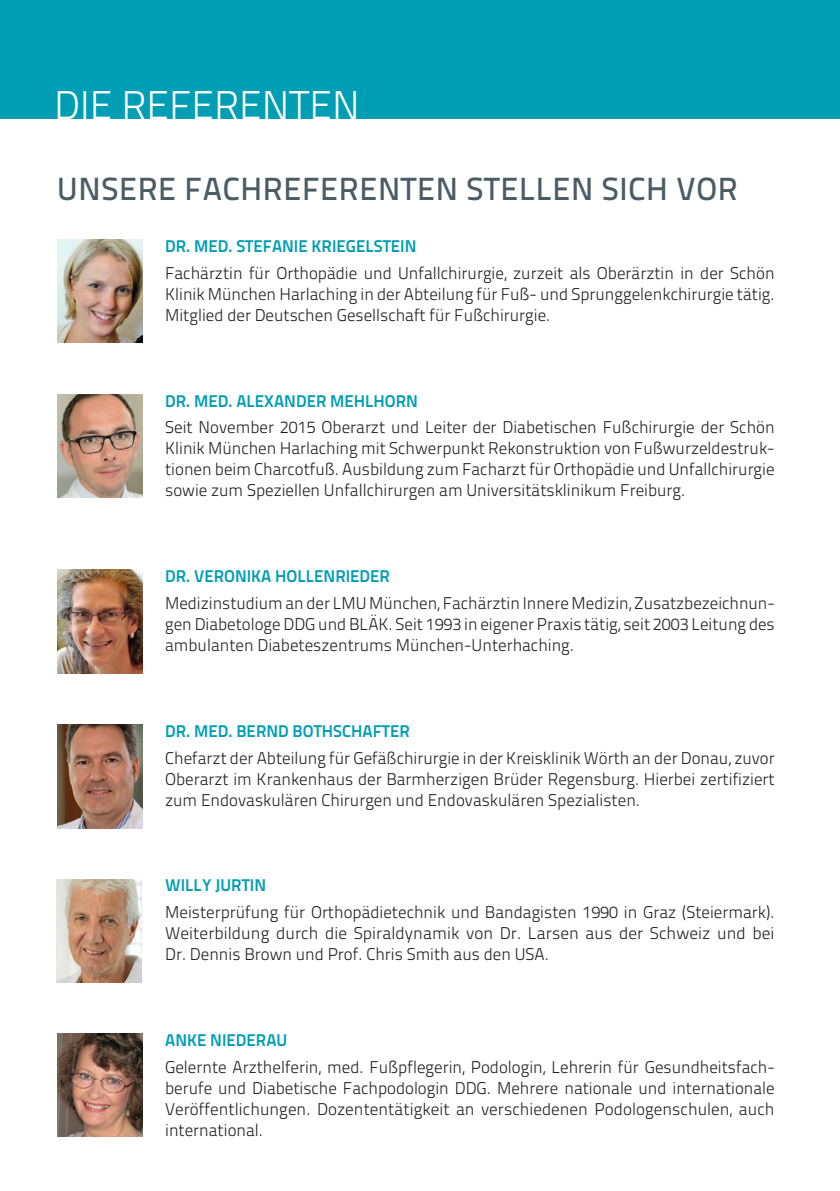
<style>
.page{position:relative;width:840px;height:1191px;background:#fff}
.page>*{position:absolute;margin:0;border:0;box-sizing:border-box;transform-origin:0 0}
.t1{font:300 40px "Titillium Text 22 L";color:#fff}
.t2{font:500 32px "Titillium Text 22 L";letter-spacing:.02em;color:#4c5c65}
.t3{font:300 17px/21px "Titillium Text 22 L";color:#231f20;text-align:justify}
.t4{font:700 17px "Titillium Text 22 L";color:#009eb4}
</style>
<div class="page">
<hr style="left:0;top:0;width:1px;height:1191px;background:#009eb4">
<div style="left:0;top:0;width:839px;height:119px;background:#009eb4"></div>
<hr style="left:839px;top:0;width:1px;height:119px;background:#009eb4">
<img style="left:57px;top:724px;width:85px;height:104px">
<img style="left:57px;top:879px;width:85px;height:103px">
<img style="left:57px;top:1033px;width:85px;height:103px">
<img style="left:57px;top:239px;width:85px;height:104px">
<img style="left:57px;top:394px;width:85px;height:104px">
<img style="left:57px;top:570px;width:85px;height:104px">
<svg style="left:0;top:1134px;width:1px;height:35px"></svg>
<h1 class="t1" style="left:54px;top:76px;width:307px">DIE REFERENTEN</h1>
<h2 class="t2" style="left:57px;top:164px;width:681px">UNSERE FACHREFERENTEN STELLEN SICH VOR</h2>
<p class="t4" style="left:165px;top:233px;width:253px">DR. MED. STEFANIE KRIEGELSTEIN</p>
<p class="t3" style="left:165px;top:261px;width:610px">Fachärztin für Orthopädie und Unfallchirurgie, zurzeit als Oberärztin in der Schön Klinik München Harlaching in der Abteilung für Fuß- und Sprunggelenkchirurgie tätig.<br>Mitglied der Deutschen Gesellschaft für Fußchirurgie.</p>
<p class="t4" style="left:165px;top:387px;width:254px">DR. MED. ALEXANDER MEHLHORN</p>
<p class="t3" style="left:165px;top:416px;width:610px">Seit November 2015 Oberarzt und Leiter der Diabetischen Fußchirurgie der Schön Klinik München Harlaching mit Schwerpunkt Rekonstruktion von Fußwurzeldestruk&shy;tionen beim Charcotfuß. Ausbildung zum Facharzt für Orthopädie und Unfallchirurgie sowie zum Speziellen Unfallchirurgen am Universitätsklinikum Freiburg.</p>
<p class="t4" style="left:165px;top:563px;width:226px">DR. VERONIKA HOLLENRIEDER</p>
<p class="t3" style="left:165px;top:591px;width:610px">Medizinstudium an der LMU München, Fachärztin Innere Medizin, Zusatzbezeichnun&shy;gen Diabetologe DDG und BLÄK. Seit 1993 in eigener Praxis tätig, seit 2003 Leitung des ambulanten Diabeteszentrums München-Unterhaching.</p>
<p class="t4" style="left:165px;top:718px;width:246px">DR. MED. BERND BOTHSCHAFTER</p>
<p class="t3" style="left:165px;top:746px;width:610px">Chefarzt der Abteilung für Gefäßchirurgie in der Kreisklinik Wörth an der Donau, zuvor Oberarzt im Krankenhaus der Barmherzigen Brüder Regensburg. Hierbei zertifiziert zum Endovaskulären Chirurgen und Endovaskulären Spezialisten.</p>
<p class="t4" style="left:165px;top:872px;width:102px">WILLY JURTIN</p>
<p class="t3" style="left:165px;top:900px;width:610px">Meisterprüfung für Orthopädietechnik und Bandagisten 1990 in Graz (Steiermark).<br>Weiterbildung durch die Spiraldynamik von Dr. Larsen aus der Schweiz und bei Dr. Dennis Brown und Prof. Chris Smith aus den USA.</p>
<p class="t4" style="left:165px;top:1027px;width:124px">ANKE NIEDERAU</p>
<p class="t3" style="left:165px;top:1055px;width:610px;text-align:left">Gelernte Arzthelferin, med. Fußpflegerin, Podologin, Lehrerin für Gesundheitsfach&shy;berufe und Diabetische Fachpodologin DDG. Mehrere nationale und internationale Veröffentlichungen. Dozententätigkeit an verschiedenen Podologenschulen, auch international.</p>
</div>
